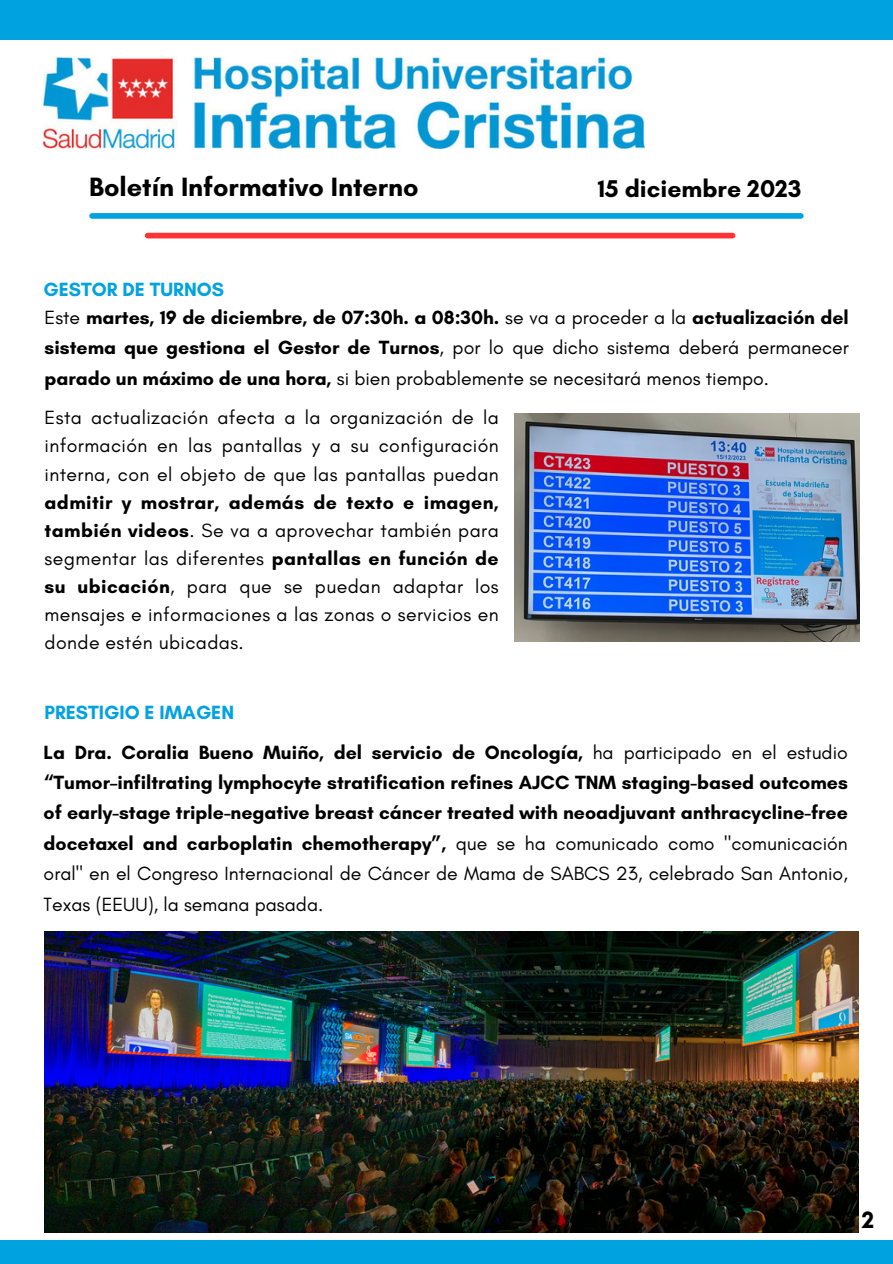
<style>
.page{position:relative;width:893px;height:1264px;background:#fff}
.page>*{position:absolute;margin:0;border:0;box-sizing:border-box;transform-origin:0 0}
.t1{font:700 27px "Glacial Indifference";color:#000}
.t2{font:700 24.6px "Glacial Indifference";color:#000}
.t3{font:700 24px "Glacial Indifference";color:#000}
.t4{font:700 19.5px/30.3px "Glacial Indifference";color:#000;text-align:justify}
.t5{font:19.5px/28.2px "Glacial Indifference";letter-spacing:.02em;color:#000;text-align:justify}
.t6{font:700 19.5px "Glacial Indifference";color:#00a3e0}
.s1{font-weight:400}
.s2{font-weight:700}
</style>
<div class="page">
<img style="left:44px;top:56px;width:600px;height:93px">
<div style="left:0;top:0;width:892px;height:39px;background:#00a3e0"></div>
<div style="left:92px;top:213px;width:708px;height:6px;background:#00a3e0"></div>
<div style="left:148px;top:233px;width:584px;height:5px;background:#f33"></div>
<div style="left:0;top:1239px;width:892px;height:24px;background:#00a3e0"></div>
<img style="left:45px;top:931px;width:813px;height:301px">
<img style="left:514px;top:414px;width:345px;height:227px">
<p class="t1" style="left:89px;top:170px;width:331px">Boletín Informativo Interno</p>
<p class="t6" style="left:44px;top:277px;width:182px">GESTOR DE TURNOS</p>
<p class="t2" style="left:597px;top:174px;width:205px">15 diciembre 2023</p>
<p class="t4" style="left:45px;top:302px;width:805px"><span class="s1">Este</span> martes, 19 de diciembre, de 07:30h. a 08:30h. <span class="s1">se va a proceder a la</span> actualización del sistema que gestiona el Gestor de Turnos<span class="s1">, por lo que dicho sistema deberá permanecer </span>parado un máximo de una hora, <span class="s1">si bien probablemente se necesitará menos tiempo.</span></p>
<p class="t5" style="left:45px;top:403px;width:455px">Esta actualización afecta a la organización de la información en las pantallas y a su configuración interna, con el objeto de que las pantallas puedan <span class="s2">admitir y mostrar, además de texto e imagen, también videos</span>. Se va a aprovechar también para segmentar las diferentes <span class="s2">pantallas en función de su ubicación</span>, para que se puedan adaptar los mensajes e informaciones a las zonas o servicios en donde estén ubicadas.</p>
<p class="t6" style="left:45px;top:700px;width:191px">PRESTIGIO E IMAGEN</p>
<p class="t4" style="left:44px;top:736px;width:805px">La Dra. Coralia Bueno Muiño, del servicio de Oncología, <span class="s1">ha participado en el estudio </span>“Tumor–infiltrating lymphocyte stratification refines AJCC TNM staging-based outcomes of early-stage triple-negative breast cáncer treated with neoadjuvant anthracycline-free docetaxel and carboplatin chemotherapy”, <span class="s1">que se ha comunicado como "comunicación oral" en el Congreso Internacional de Cáncer de Mama de SABCS 23, celebrado San Antonio, Texas (EEUU), la semana pasada.</span></p>
<p class="t3" style="left:861px;top:1204px;width:14px">2</p>
</div>
